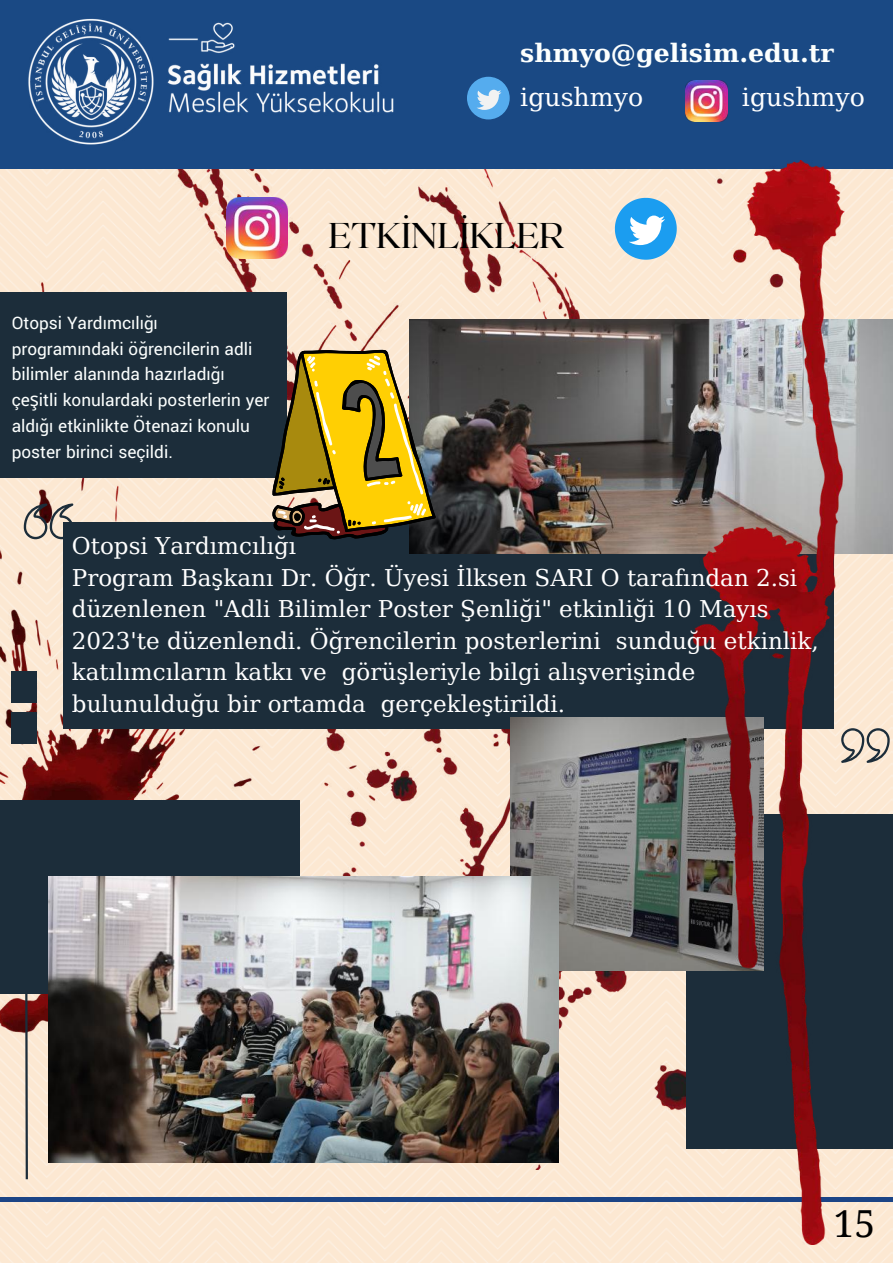
<style>
.page{position:relative;width:893px;height:1264px;background:#fff}
.page>*{position:absolute;margin:0;border:0;box-sizing:border-box;transform-origin:0 0}
.t1{font:37.2px "Noto Serif";color:#000}
.t2{font:35.7px "Roxborough CF";color:#000}
.t3{font:700 25.2px "DejaVu Serif";color:#fcfffe}
.t4{font:25.2px "DejaVu Serif";color:#fff}
.t5{font:23.1px/31.5px "DejaVu Serif";color:#fff}
.t6{font:19.05px/25.8px "Yantramanav";color:#fcfffe}
.s1{font-family:"Noto Sans"}
</style>
<div class="page">
<img style="left:0;top:169px;width:892px;height:1093px">
<img style="left:89px;top:169px;width:604px;height:1000px">
<img style="left:0;top:260px;width:498px;height:780px">
<div style="left:0;top:69px;width:892px;height:100px;background:#1a4984"></div>
<div style="left:0;top:0;width:892px;height:71px;background:#1a4984"></div>
<div style="left:467px;top:77px;width:42px;height:42px;background:#55acee;border-radius:50%"></div>
<svg style="left:477px;top:90px;width:24px;height:20px"></svg>
<img style="left:686px;top:80px;width:41px;height:42px">
<img style="left:0;top:18px;width:424px;height:165px">
<hr style="left:0;top:1197px;width:892px;height:4px;background:#1b4486">
<div style="left:686px;top:814px;width:206px;height:334px;background:#1c2d3a"></div>
<svg style="left:844px;top:728px;width:45px;height:35px;background:#c0b7ab"></svg>
<div style="left:63px;top:521px;width:770px;height:207px;background:#1c2d3a"></div>
<img style="left:410px;top:319px;width:482px;height:234px">
<svg style="left:24px;top:993px;width:5px;height:188px"></svg>
<div style="left:0;top:800px;width:299px;height:193px;background:#1c2d3a"></div>
<div style="left:12px;top:712px;width:25px;height:31px;background:#1c2d3a"></div>
<div style="left:12px;top:671px;width:25px;height:31px;background:#1c2d3a"></div>
<svg style="left:24px;top:503px;width:50px;height:36px;background:#9d938b"></svg>
<img style="left:510px;top:717px;width:183px;height:253px">
<img style="left:49px;top:876px;width:509px;height:286px">
<img style="left:226px;top:198px;width:61px;height:60px">
<svg style="left:615px;top:198px;width:61px;height:62px"></svg>
<div style="left:0;top:292px;width:287px;height:185px;background:#1c2d3a"></div>
<img style="left:693px;top:161px;width:151px;height:1083px">
<svg style="left:270px;top:349px;width:166px;height:190px;background:#9b832c"></svg>
<p class="t3" style="left:520px;top:38px;width:315px">shmyo@gelisim.edu.tr</p>
<p class="t4" style="left:520px;top:82px;width:124px">igushmyo</p>
<p class="t4" style="left:742px;top:82px;width:124px">igushmyo</p>
<p class="t6" style="left:12px;top:310px;width:259px">Otopsi Yardımcılığı programındaki öğrencilerin adli bilimler alanında hazırladığı çe<span class="s1">ş</span>itli konulardaki posterlerin yer aldığı etkinlikte Ötenazi konulu poster birinci seçildi.</p>
<h2 class="t2" style="left:328px;top:212px;width:237px">ETKİNLİKLER</h2>
<p class="t5" style="left:72px;top:530px;width:748px">Otopsi Yardımcılığı<br>Program Başkanı Dr. Öğr. Üyesi İlksen SARI O tarafından 2.si düzenlenen "Adli Bilimler Poster Şenliği" etkinliği 10 Mayıs 2023'te düzenlendi. Öğrencilerin posterlerini sunduğu etkinlik, katılımcıların katkı ve görüşleriyle bilgi alışverişinde bulunulduğu bir ortamda gerçekleştirildi.</p>
<h1 class="t1" style="left:833px;top:1197px;width:43px">15</h1>
</div>
